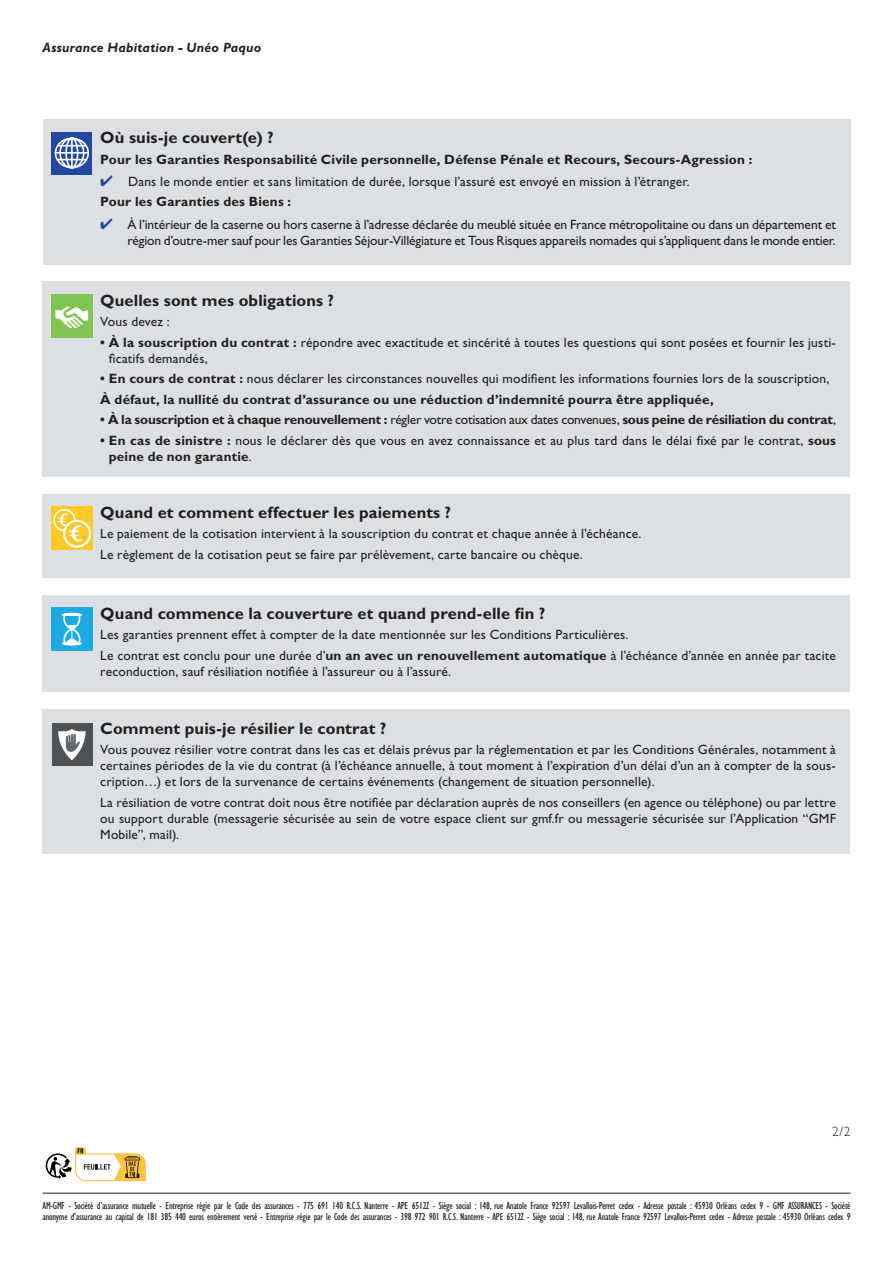
<style>
.page{position:relative;width:893px;height:1263px;background:#fff}
.page>*{position:absolute;margin:0;border:0;box-sizing:border-box;transform-origin:0 0}
.t1{font:700 16.5px "Gill Sans Std";letter-spacing:.005em;color:#231f20}
.t2{font:13.5px/16.2px "Gill Sans Std";letter-spacing:.01em;color:#231f20}
.t3{font:700 13.5px/20.4px "Gill Sans Std";letter-spacing:.015em;color:#231f20}
.t4{font:13.5px/16.2px "Gill Sans Std";letter-spacing:-.01em;color:#231f20;text-align:right}
.t5{font:700 13.5px "Gill Sans Std";letter-spacing:-.015em;color:#231f20}
.t6{font:italic 700 13.5px "Gill Sans Std";letter-spacing:.015em;color:#231f20}
.t7{font:300 13.5px "Gill Sans Std";color:#231f20}
.t8{font:condensed 10.5px/11.2px "Gill Sans Std";letter-spacing:-.02em;color:#231f20}
.s1{color:#24469d}
.s2{font-weight:700}
.s3{font-weight:400}
</style>
<div class="page">
<div style="left:43px;top:282px;width:807px;height:195px;background:#dde0e2"></div>
<div style="left:51px;top:294px;width:41px;height:44px;background:#80c452"></div>
<svg style="left:55px;top:306px;width:34px;height:23px"></svg>
<div style="left:43px;top:494px;width:807px;height:84px;background:#dde0e2"></div>
<div style="left:51px;top:507px;width:42px;height:43px;background:#fec927"></div>
<div style="left:53px;top:509px;width:23px;height:22px;border:2px solid #fff;border-radius:50%"></div>
<svg style="left:64px;top:521px;width:26px;height:26px"></svg>
<div style="left:63px;top:520px;width:28px;height:28px;border:2px solid #fff;border-radius:50%"></div>
<svg style="left:57px;top:512px;width:26px;height:31px"></svg>
<div style="left:43px;top:595px;width:807px;height:97px;background:#dde0e2"></div>
<div style="left:51px;top:607px;width:42px;height:44px;background:#1eaae2"></div>
<svg style="left:62px;top:613px;width:20px;height:33px"></svg>
<div style="left:43px;top:709px;width:807px;height:145px;background:#dde0e2"></div>
<div style="left:52px;top:723px;width:41px;height:42px;background:#4f5255"></div>
<svg style="left:58px;top:729px;width:28px;height:31px"></svg>
<div style="left:43px;top:119px;width:807px;height:146px;background:#dde0e2"></div>
<svg style="left:51px;top:132px;width:40px;height:42px"></svg>
<div style="left:55px;top:137px;width:34px;height:31px;border:2px solid #fff;border-radius:50%"></div>
<div style="left:59px;top:137px;width:25px;height:31px;border:2px solid #fff;border-radius:50%"></div>
<div style="left:65px;top:137px;width:13px;height:31px;border:2px solid #fff;border-radius:50%"></div>
<hr style="left:71px;top:138px;width:2px;height:30px;background:#fff">
<hr style="left:58px;top:145px;width:29px;height:2px;background:#fff">
<svg style="left:58px;top:159px;width:29px;height:1px"></svg>
<hr style="left:56px;top:152px;width:32px;height:2px;background:#fff">
<hr style="left:43px;top:1193px;width:807px;height:1px;background:#231f20">
<svg style="left:45px;top:1147px;width:101px;height:35px"></svg>
<p class="t6" style="left:43px;top:39px;width:220px">Assurance Habitation - Unéo Paquo</p>
<p class="t1" style="left:100px;top:128px;width:175px">Où suis-je couvert(e) ?</p>
<p class="t3" style="left:100px;top:149px;width:654px">Pour les Garanties Responsabilité Civile personnelle, Défense Pénale et Recours, Secours-Agression :</p>
<p class="t2" style="left:100px;top:171px;width:591px;line-height:20.4px"><span class="s1">✔</span> Dans le monde entier et sans limitation de durée, lorsque l’assuré est envoyé en mission à l’étranger.<br><span class="s2">Pour les Garanties des Biens :</span></p>
<p class="t4" style="left:100px;top:216px;width:737px"><span class="s1">✔</span> À l’intérieur de la caserne ou hors caserne à l’adresse déclarée du meublé située en France métropolitaine ou dans un département et région d’outre-mer sauf pour les Garanties Séjour-Villégiature et Tous Risques appareils nomades qui s’appliquent dans le monde entier.</p>
<p class="t1" style="left:100px;top:290px;width:235px">Quelles sont mes obligations ?</p>
<p class="t2" style="left:100px;top:314px;width:71px">Vous devez :</p>
<p class="t2" style="left:109px;top:334px;width:729px;text-indent:-9px"><span class="s2">• À la souscription du contrat :</span> répondre avec exactitude et sincérité à toutes les questions qui sont posées et fournir les justi&shy;ficatifs demandés,</p>
<p class="t3" style="left:100px;top:368px;width:731px">• En cours de contrat : <span class="s3">nous déclarer les circonstances nouvelles qui modifient les informations fournies lors de la souscription,<br></span>À défaut, la nullité du contrat d’assurance ou une réduction d’indemnité pourra être appliquée,</p>
<p class="t5" style="left:100px;top:412px;width:737px">• À la souscription et à chaque renouvellement : <span class="s3">régler votre cotisation aux dates convenues,</span> sous peine de résiliation du contrat<span class="s3">,</span></p>
<p class="t2" style="left:109px;top:432px;width:729px;text-indent:-9px"><span class="s2">• En cas de sinistre :</span> nous le déclarer dès que vous en avez connaissance et au plus tard dans le délai fixé par le contrat, <span class="s2">sous peine de non garantie</span>.</p>
<p class="t1" style="left:100px;top:502px;width:352px">Quand et comment effectuer les paiements ?</p>
<p class="t2" style="left:100px;top:524px;width:543px;line-height:20.4px">Le paiement de la cotisation intervient à la souscription du contrat et chaque année à l’échéance.<br>Le règlement de la cotisation peut se faire par prélèvement, carte bancaire ou chèque.</p>
<p class="t1" style="left:100px;top:603px;width:446px">Quand commence la couverture et quand prend-elle fin ?</p>
<p class="t2" style="left:100px;top:624px;width:737px;line-height:20.4px">Les garanties prennent effet à compter de la date mentionnée sur les Conditions Particulières.<br>Le contrat est conclu pour une durée d’<span class="s2">un an avec un renouvellement automatique</span> à l’échéance d’année en année par tacite</p>
<p class="t2" style="left:100px;top:663px;width:352px">reconduction, sauf résiliation notifiée à l’assureur ou à l’assuré.</p>
<p class="t1" style="left:100px;top:718px;width:287px">Comment puis-je résilier le contrat ?</p>
<p class="t2" style="left:100px;top:741px;width:737px;text-align:justify">Vous pouvez résilier votre contrat dans les cas et délais prévus par la réglementation et par les Conditions Générales, notamment à certaines périodes de la vie du contrat (à l’échéance annuelle, à tout moment à l’expiration d’un délai d’un an à compter de la sous&shy;cription…) et lors de la survenance de certains événements (changement de situation personnelle).</p>
<p class="t2" style="left:100px;top:794px;width:737px;text-align:justify">La résiliation de votre contrat doit nous être notifiée par déclaration auprès de nos conseillers (en agence ou téléphone) ou par lettre ou support durable (messagerie sécurisée au sein de votre espace client sur gmf.fr ou messagerie sécurisée sur l’Application “GMF Mobile”, mail).</p>
<p class="t7" style="left:832px;top:1124px;width:20px">2/2</p>
<p class="t8" style="left:43px;top:1200px;width:809px">AM-GMF - Société d’assurance mutuelle - Entreprise régie par le Code des assurances - 775 691 140 R.C.S. Nanterre - APE 6512Z - Siège social : 148, rue Anatole France 92597 Levallois-Perret cedex - Adresse postale : 45930 Orléans cedex 9 - GMF ASSURANCES - Société anonyme d’assurance au capital de 181 385 440 euros entièrement versé - Entreprise régie par le Code des assurances - 398 972 901 R.C.S. Nanterre - APE 6512Z - Siège social : 148, rue Anatole France 92597 Levallois-Perret cedex - Adresse postale : 45930 Orléans cedex 9</p>
</div>
